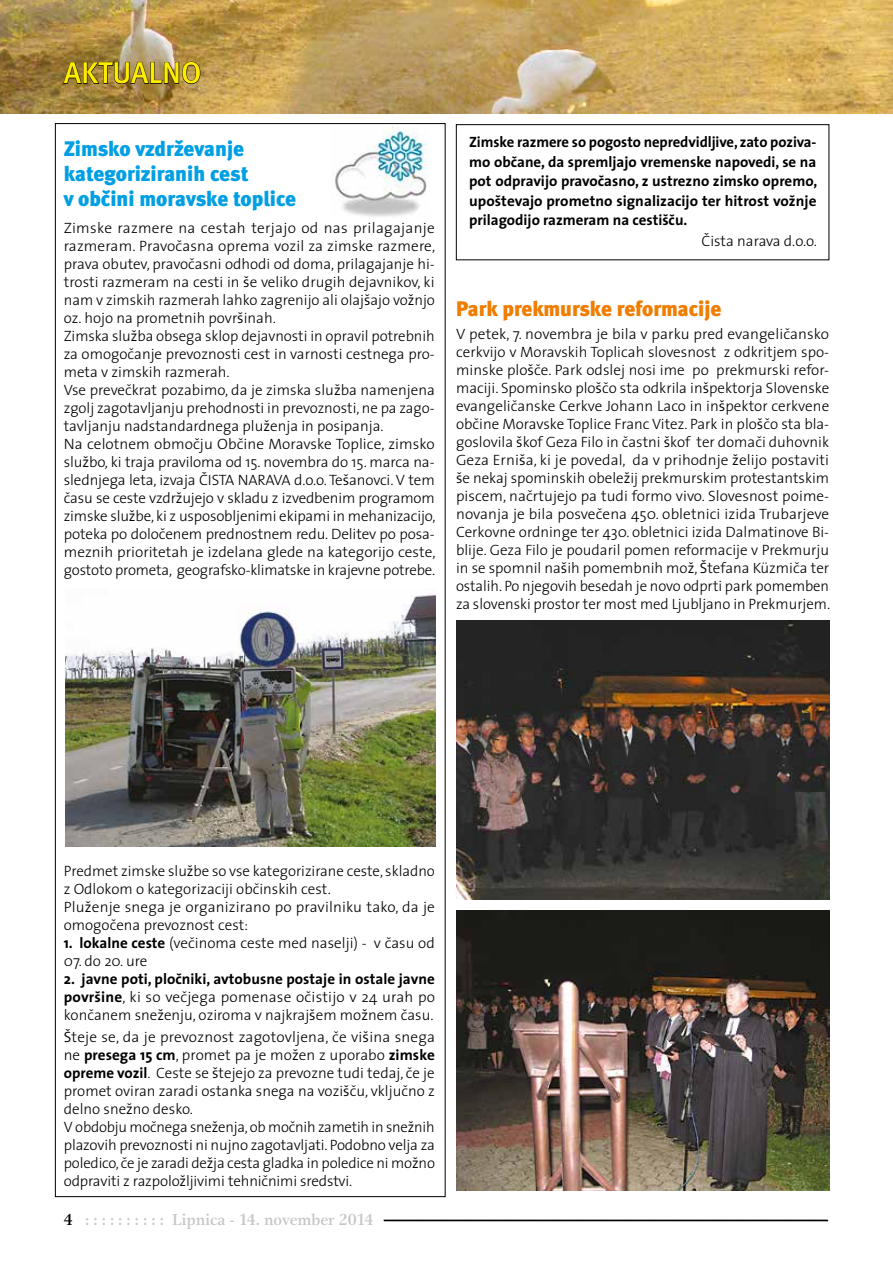
<style>
.page{position:relative;width:893px;height:1263px;background:#fff}
.page>*{position:absolute;margin:0;border:0;box-sizing:border-box;transform-origin:0 0}
.t1{font:30px "Meta Medium CE";color:#ffed00}
.t2{font:21px/25.2px "Meta Black CELF";letter-spacing:-.005em;color:#009fe3}
.t3{font:21px "Meta Black CELF";letter-spacing:-.005em;color:#ef7d00}
.t4{font:500 16.5px "Gamma Itc TEE";color:#c6c6c6}
.t5{font:300 15px/18px "The Sans OT";color:#000}
.t6{font:700 15px/19.5px "The Sans OT";color:#000;text-align:justify}
.s1{font-weight:700}
.s2{color:#000}
</style>
<div class="page">
<img style="left:0;top:0;width:893px;height:114px">
<img style="left:63px;top:0;width:138px;height:84px">
<svg style="left:383px;top:1219px;width:445px;height:2px"></svg>
<div style="left:456px;top:124px;width:373px;height:136px;border:1px solid #000"></div>
<img style="left:456px;top:621px;width:373px;height:278px">
<img style="left:456px;top:910px;width:373px;height:280px">
<img style="left:65px;top:593px;width:370px;height:253px">
<img style="left:335px;top:128px;width:92px;height:89px">
<h1 class="t1" style="left:64px;top:54px;width:139px">AKTUALNO</h1>
<h2 class="t2" style="left:64px;top:136px;width:234px">Zimsko vzdrževanje kategoriziranih cest<br>v občini moravske toplice</h2>
<p class="t5" style="left:64px;top:218px;width:373px">Zimske razmere na cestah terjajo od nas prilagajanje razmeram. Pravočasna oprema vozil za zimske razmere, prava obutev, pravočasni odhodi od doma, prilagajanje hi&shy;trosti razmeram na cesti in še veliko drugih dejavnikov, ki nam v zimskih razmerah lahko zagrenijo ali olajšajo vožnjo oz. hojo na prometnih površinah.<br>Zimska služba obsega sklop dejavnosti in opravil potrebnih za omogočanje prevoznosti cest in varnosti cestnega pro&shy;meta v zimskih razmerah.<br>Vse prevečkrat pozabimo, da je zimska služba namenjena zgolj zagotavljanju prehodnosti in prevoznosti, ne pa zago&shy;tavljanju nadstandardnega pluženja in posipanja.<br>Na celotnem območju Občine Moravske Toplice, zimsko službo, ki traja praviloma od 15. novembra do 15. marca na&shy;slednjega leta, izvaja ČISTA NARAVA d.o.o. Tešanovci. V tem času se ceste vzdržujejo v skladu z izvedbenim programom zimske službe, ki z usposobljenimi ekipami in mehanizacijo, poteka po določenem prednostnem redu. Delitev po posa&shy;meznih prioritetah je izdelana glede na kategorijo ceste, gostoto prometa, geografsko-klimatske in krajevne potrebe.</p>
<p class="t6" style="left:469px;top:132px;width:350px">Zimske razmere so pogosto nepredvidljive, zato poziva&shy;mo občane, da spremljajo vremenske napovedi, se na pot odpravijo pravočasno, z ustrezno zimsko opremo, upoštevajo prometno signalizacijo ter hitrost vožnje prilagodijo razmeram na cestišču.</p>
<p class="t5" style="left:701px;top:231px;width:117px">Čista narava d.o.o.</p>
<h2 class="t3" style="left:456px;top:296px;width:267px">Park prekmurske reformacije</h2>
<p class="t5" style="left:456px;top:324px;width:375px;text-align:justify">V petek, 7. novembra je bila v parku pred evangeličansko cerkvijo v Moravskih Toplicah slovesnost z odkritjem spo&shy;minske plošče. Park odslej nosi ime po prekmurski refor&shy;maciji. Spominsko ploščo sta odkrila inšpektorja Slovenske evangeličanske Cerkve Johann Laco in inšpektor cerkvene občine Moravske Toplice Franc Vitez. Park in ploščo sta bla&shy;goslovila škof Geza Filo in častni škof ter domači duhovnik Geza Erniša, ki je povedal, da v prihodnje želijo postaviti še nekaj spominskih obeležij prekmurskim protestantskim piscem, načrtujejo pa tudi formo vivo. Slovesnost poime&shy;novanja je bila posvečena 450. obletnici izida Trubarjeve Cerkovne ordninge ter 430. obletnici izida Dalmatinove Bi&shy;blije. Geza Filo je poudaril pomen reformacije v Prekmurju in se spomnil naših pomembnih mož, Štefana Küzmiča ter ostalih. Po njegovih besedah je novo odprti park pomemben za slovenski prostor ter most med Ljubljano in Prekmurjem.</p>
<p class="t5" style="left:64px;top:861px;width:373px">Predmet zimske službe so vse kategorizirane ceste, skladno z Odlokom o kategorizaciji občinskih cest.<br>Pluženje snega je organizirano po pravilniku tako, da je omogočena prevoznost cest:</p>
<p class="t5" style="left:64px;top:933px;width:372px"><span class="s1">1. lokalne ceste</span> (večinoma ceste med naselji) - v času od</p>
<p class="t5" style="left:64px;top:951px;width:85px">07. do 20. ure</p>
<p class="t5" style="left:64px;top:969px;width:373px;text-align:justify"><span class="s1">2. javne poti, pločniki, avtobusne postaje in ostale javne površine</span>, ki so večjega pomenase očistijo v 24 urah po končanem sneženju, oziroma v najkrajšem možnem času.</p>
<p class="t5" style="left:64px;top:1027px;width:373px">Šteje se, da je prevoznost zagotovljena, če višina snega ne <span class="s1">presega 15 cm</span>, promet pa je možen z uporabo <span class="s1">zimske opreme vozil</span>. Ceste se štejejo za prevozne tudi tedaj, če je promet oviran zaradi ostanka snega na vozišču, vključno z delno snežno desko.<br>V obdobju močnega sneženja, ob močnih zametih in snežnih plazovih prevoznosti ni nujno zagotavljati. Podobno velja za poledico, če je zaradi dežja cesta gladka in poledice ni možno odpraviti z razpoložljivimi tehničnimi sredstvi.</p>
<p class="t4" style="left:64px;top:1209px;width:311px"><span class="s2">4</span> : : : : : : : : : : Lipnica - 14. november 2014</p>
</div>
